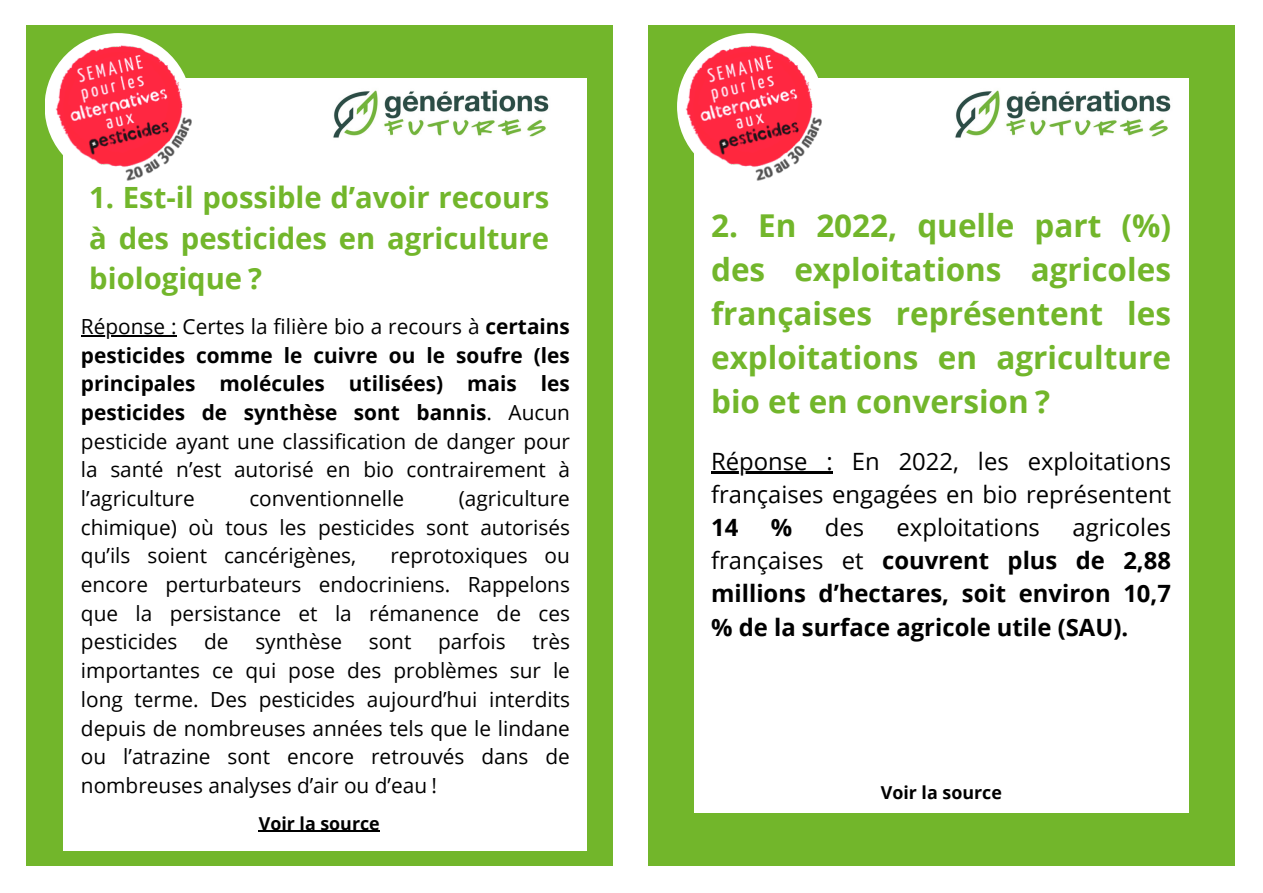
<style>
.page{position:relative;width:1263px;height:893px;background:#fff}
.page>*{position:absolute;margin:0;border:0;box-sizing:border-box;transform-origin:0 0}
.t1{font:700 31.5px/43.9px "Open Sans";color:#72b62b;text-align:justify}
.t2{font:700 29.25px/40.5px "Open Sans";color:#72b62b;text-align:justify}
.t3{font:700 23.85px/33.2px "Open Sans";color:#000;text-align:justify}
.t4{font:23.85px/33.2px "Open Sans";color:#000}
.t5{font:20.85px/28.7px "Open Sans";color:#000;text-align:justify}
.t6{font:700 17.85px "Open Sans";color:#000}
.s1{font-weight:700}
.s2{font-weight:400}
</style>
<div class="page">
<div style="left:26px;top:25px;width:587px;height:840px;background:#72b62b"></div>
<div style="left:648px;top:25px;width:586px;height:840px;background:#72b62b"></div>
<div style="left:64px;top:78px;width:523px;height:772px;background:#fff"></div>
<div style="left:694px;top:78px;width:494px;height:734px;background:#fff"></div>
<div style="left:677px;top:33px;width:147px;height:147px;background:#fff;border-radius:50%"></div>
<div style="left:45px;top:33px;width:147px;height:147px;background:#fff;border-radius:50%"></div>
<img style="left:333px;top:90px;width:216px;height:48px">
<img style="left:955px;top:90px;width:216px;height:48px">
<img style="left:55px;top:46px;width:136px;height:134px">
<img style="left:686px;top:46px;width:136px;height:134px">
<hr style="left:81px;top:335px;width:96px;height:2px;background:#000">
<hr style="left:711px;top:471px;width:122px;height:2px;background:#000">
<hr style="left:259px;top:830px;width:121px;height:2px;background:#000">
<h2 class="t2" style="left:89px;top:176px;width:461px">1. Est-il possible d’avoir recours à des pesticides en agriculture biologique ?</h2>
<p class="t5" style="left:81px;top:311px;width:490px">Réponse : Certes la filière bio a recours à <span class="s1">certains pesticides comme le cuivre ou le soufre (les principales molécules utilisées) mais les pesticides de synthèse sont bannis</span>. Aucun pesticide ayant une classification de danger pour la santé n’est autorisé en bio contrairement à l’agriculture</p>
<p class="t5" style="left:81px;top:483px;width:490px;text-indent:378px">(agriculture chimique) où tous les pesticides sont autorisés qu’ils soient cancérigènes,</p>
<p class="t5" style="left:249px;top:483px;width:156px">conventionnelle</p>
<p class="t5" style="left:81px;top:541px;width:490px;text-indent:309px">reprotoxiques ou encore perturbateurs endocriniens. Rappelons que la persistance et la rémanence de ces pesticides</p>
<p class="t5" style="left:81px;top:627px;width:490px;text-indent:452px">très importantes ce qui pose des problèmes sur le long terme. Des pesticides aujourd’hui interdits depuis de nombreuses années tels que le lindane ou l’atrazine sont encore retrouvés dans de nombreuses analyses d’air ou d’eau !</p>
<p class="t5" style="left:204px;top:627px;width:26px">de</p>
<p class="t5" style="left:255px;top:627px;width:88px">synthèse</p>
<p class="t5" style="left:369px;top:627px;width:44px">sont</p>
<p class="t5" style="left:438px;top:627px;width:69px">parfois</p>
<p class="t6" style="left:259px;top:810px;width:123px">Voir la source</p>
<h1 class="t1" style="left:711px;top:203px;width:461px">2. En 2022, quelle part (%) des exploitations agricoles françaises représentent les exploitations en agriculture bio et en conversion ?</h1>
<p class="t4" style="left:711px;top:444px;width:461px">Réponse : En 2022, les exploitations françaises engagées en bio représentent</p>
<p class="t3" style="left:711px;top:510px;width:29px">14</p>
<p class="t3" style="left:771px;top:510px;width:23px">%</p>
<p class="t4" style="left:825px;top:510px;width:41px">des</p>
<p class="t4" style="left:896px;top:510px;width:145px">exploitations</p>
<p class="t3" style="left:711px;top:510px;width:461px;text-indent:361px"><span class="s2">agricoles françaises et</span> couvrent plus de 2,88 millions d’hectares, soit environ 10,7 % de la surface agricole utile (SAU).</p>
<p class="t6" style="left:881px;top:780px;width:123px">Voir la source</p>
</div>
